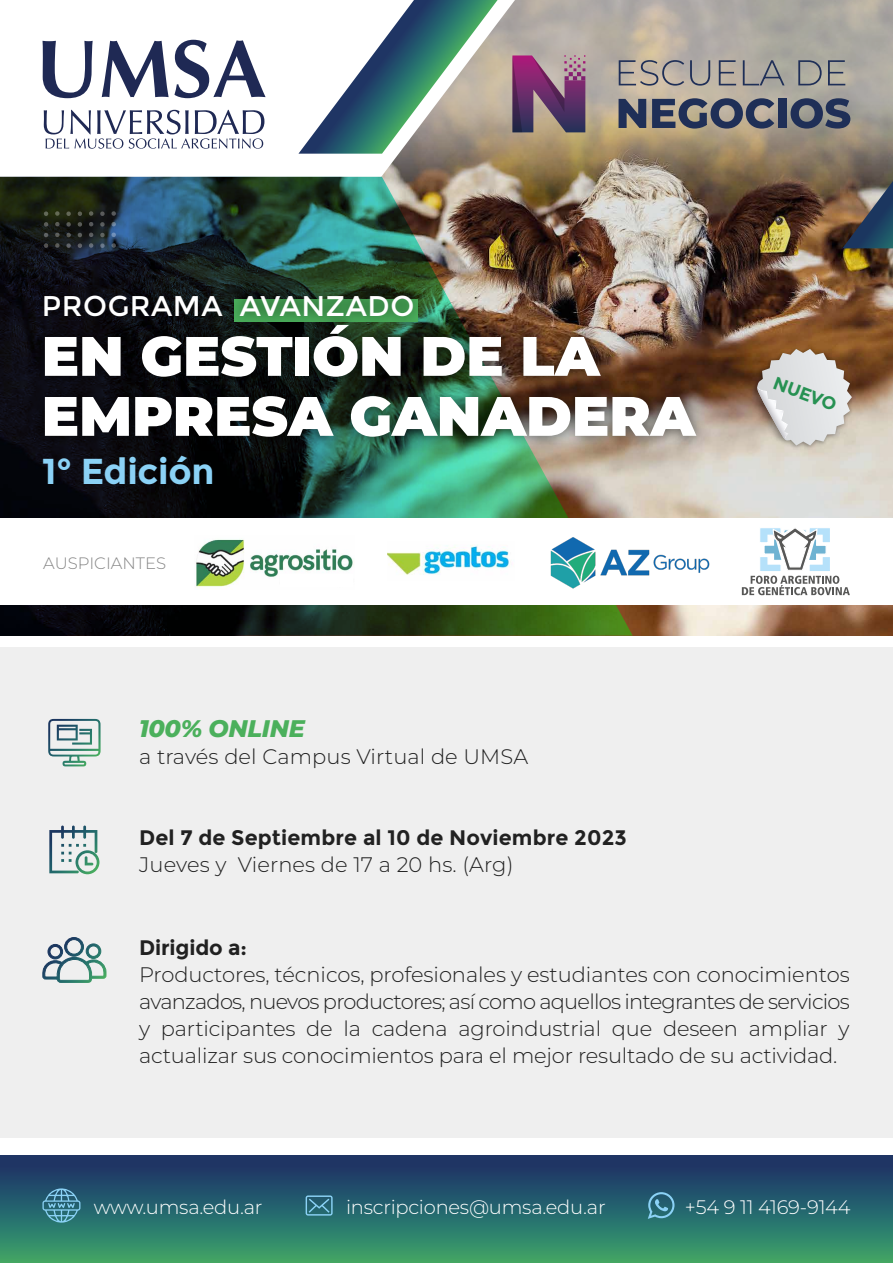
<style>
.page{position:relative;width:893px;height:1263px;background:#fff}
.page>*{position:absolute;margin:0;border:0;box-sizing:border-box;transform-origin:0 0}
.t1{font:900 55.5px/60px "Montserrat";color:#fff}
.t2{font:700 36px "Montserrat";letter-spacing:-.01em;color:#8bd2f6}
.t3{font:28.5px "Montserrat";letter-spacing:.02em;color:#fff}
.t4{font:italic 800 24px "Montserrat";letter-spacing:-.015em;color:#4bb05c}
.t5{font:300 21px/27px "Montserrat";letter-spacing:-.01em;color:#212121;text-align:justify}
.t6{font:700 21px "Montserrat";letter-spacing:.005em;color:#212121}
.t7{font:300 19.5px "Montserrat";letter-spacing:-.01em;color:#fff}
.t8{font:700 18px "Montserrat";color:#269152}
.t9{font:300 16.5px "Montserrat";color:#878787}
</style>
<div class="page">
<img style="left:515px;top:0;width:378px;height:518px">
<svg style="left:0;top:0;width:515px;height:177px"></svg>
<img style="left:0;top:177px;width:633px;height:459px">
<svg style="left:44px;top:110px;width:220px;height:39px"></svg>
<svg style="left:43px;top:41px;width:50px;height:57px"></svg>
<svg style="left:102px;top:40px;width:164px;height:58px"></svg>
<svg style="left:298px;top:0;width:200px;height:154px"></svg>
<svg style="left:842px;top:181px;width:51px;height:67px;background:#52565c"></svg>
<div style="left:0;top:518px;width:893px;height:86px;background:#fff"></div>
<div style="left:0;top:647px;width:893px;height:490px;background:#efefef"></div>
<img style="left:196px;top:538px;width:157px;height:49px">
<div style="left:280px;top:575px;width:72px;height:12px;background:#fff"></div>
<img style="left:514px;top:537px;width:231px;height:71px">
<svg style="left:89px;top:213px;width:4px;height:40px"></svg>
<svg style="left:78px;top:214px;width:4px;height:39px"></svg>
<svg style="left:111px;top:213px;width:5px;height:40px"></svg>
<svg style="left:100px;top:214px;width:5px;height:39px"></svg>
<svg style="left:55px;top:213px;width:5px;height:40px"></svg>
<svg style="left:44px;top:214px;width:4px;height:39px"></svg>
<svg style="left:66px;top:214px;width:5px;height:39px"></svg>
<svg style="left:619px;top:60px;width:65px;height:26px;background:#a59d97"></svg>
<svg style="left:690px;top:60px;width:20px;height:26px"></svg>
<svg style="left:719px;top:60px;width:17px;height:25px"></svg>
<svg style="left:743px;top:60px;width:41px;height:25px"></svg>
<svg style="left:798px;top:60px;width:24px;height:25px"></svg>
<svg style="left:828px;top:60px;width:17px;height:25px"></svg>
<svg style="left:619px;top:99px;width:27px;height:29px"></svg>
<svg style="left:652px;top:98px;width:122px;height:31px;background:#696b75"></svg>
<div style="left:778px;top:99px;width:8px;height:29px;background:#1f2f57"></div>
<svg style="left:791px;top:98px;width:59px;height:31px;background:#555d70"></svg>
<svg style="left:512px;top:55px;width:73px;height:77px;background:#7f5477"></svg>
<svg style="left:49px;top:825px;width:50px;height:49px"></svg>
<div style="left:0;top:1155px;width:893px;height:108px;background:linear-gradient(to bottom,#182969,#3aa36c)"></div>
<svg style="left:48px;top:719px;width:53px;height:47px"></svg>
<svg style="left:42px;top:937px;width:64px;height:46px"></svg>
<img style="left:750px;top:295px;width:143px;height:206px">
<svg style="left:757px;top:349px;width:95px;height:96px;background:#ccc5be"></svg>
<img style="left:23px;top:272px;width:727px;height:246px">
<img style="left:387px;top:541px;width:128px;height:40px">
<svg style="left:306px;top:1195px;width:27px;height:20px"></svg>
<svg style="left:42px;top:1187px;width:38px;height:37px"></svg>
<svg style="left:648px;top:1192px;width:26px;height:27px"></svg>
<svg style="left:742px;top:528px;width:108px;height:67px"></svg>
<h3 class="t3" style="left:42px;top:289px;width:374px">PROGRAMA AVANZADO</h3>
<h1 class="t1" style="left:42px;top:325px;width:655px">EN GESTIÓN DE LA<br>EMPRESA GANADERA</h1>
<h2 class="t2" style="left:42px;top:450px;width:174px">1° Edición</h2>
<p class="t9" style="left:43px;top:552px;width:124px">AUSPICIANTES</p>
<p class="t4" style="left:139px;top:712px;width:167px">100% ONLINE</p>
<p class="t5" style="left:139px;top:742px;width:391px">a través del Campus Virtual de UMSA</p>
<p class="t6" style="left:139px;top:825px;width:489px">Del 7 de Septiembre al 10 de Noviembre 2023</p>
<p class="t5" style="left:139px;top:850px;width:376px">Jueves y Viernes de 17 a 20 hs. (Arg)</p>
<p class="t8" style="left:778px;top:372px;width:67px;rotate:20deg">NUEVO</p>
<p class="t6" style="left:139px;top:935px;width:109px">Dirigido a:</p>
<p class="t5" style="left:139px;top:960px;width:712px">Productores, técnicos, profesionales y estudiantes con conocimientos avanzados, nuevos productores; así como aquellos integrantes de servicios y participantes de la cadena agroindustrial que deseen ampliar y actualizar sus conocimientos para el mejor resultado de su actividad.</p>
<p class="t7" style="left:94px;top:1194px;width:170px">www.umsa.edu.ar</p>
<p class="t7" style="left:346px;top:1194px;width:261px">inscripciones@umsa.edu.ar</p>
<p class="t7" style="left:685px;top:1194px;width:167px">+54 9 11 4169-9144</p>
</div>
